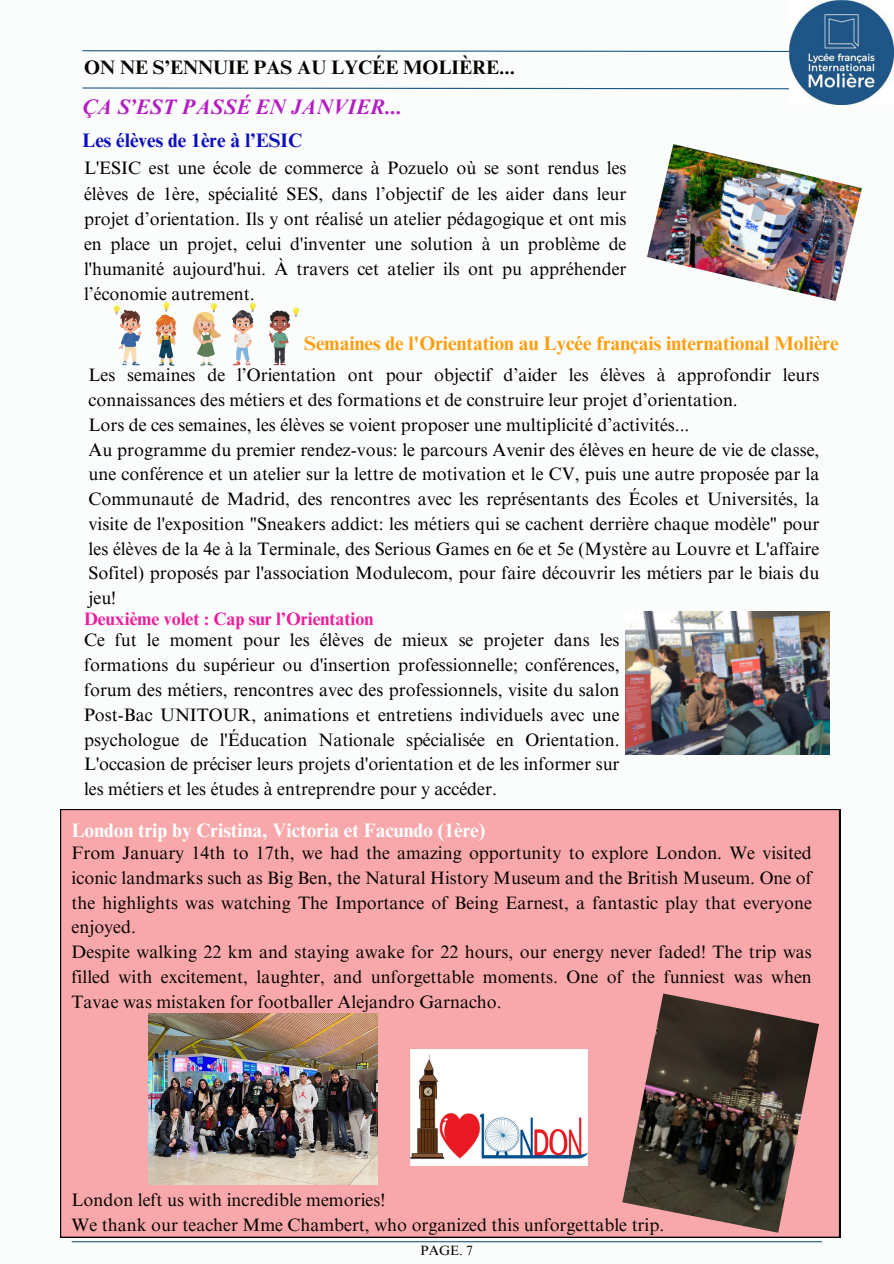
<style>
.page{position:relative;width:894px;height:1264px;background:#fff}
.page>*{position:absolute;margin:0;border:0;box-sizing:border-box;transform-origin:0 0}
.t1{font:italic 700 21px "Times NRMT Pro";color:#b61bc4}
.t2{font:700 19.5px "Times NRMT Pro";color:#ff9e0e}
.t3{font:700 19.5px "Times NRMT Pro";color:#fff}
.t4{font:700 19.5px "Times NRMT Pro";color:#080401}
.t5{font:700 19.5px "Times NRMT Pro";color:#0e0fbf}
.t6{font:18px/24.8px "Times NRMT Pro";color:#000;text-align:justify}
.t7{font:18px/24.8px "Times NRMT Pro";color:#080401}
.t8{font:700 18px "Times NRMT Pro";color:#f11c9c}
.t9{font:13.5px "Times NRMT Pro";color:#080401}
</style>
<div class="page">
<div style="left:0;top:0;width:893px;height:1263px;background:#fafdfc"></div>
<hr style="left:72px;top:1241px;width:749px;height:1px;background:#1e5687">
<svg style="left:82px;top:50px;width:707px;height:2px"></svg>
<svg style="left:82px;top:87px;width:707px;height:3px"></svg>
<img style="left:789px;top:1px;width:104px;height:103px">
<div style="left:60px;top:809px;width:779px;height:428px;background:#f8a8aa"></div>
<img style="left:625px;top:611px;width:204px;height:143px">
<img style="left:111px;top:299px;width:191px;height:68px">
<img style="left:647px;top:144px;width:214px;height:157px">
<img style="left:149px;top:1013px;width:228px;height:171px">
<img style="left:622px;top:993px;width:196px;height:239px">
<img style="left:410px;top:1049px;width:177px;height:116px">
<p class="t4" style="left:84px;top:60px;width:432px">ON NE S’ENNUIE PAS AU LYCÉE MOLIÈRE...</p>
<h1 class="t1" style="left:82px;top:99px;width:321px">ÇA S’EST PASSÉ EN JANVIER...</h1>
<h1 class="t5" style="left:82px;top:133px;width:221px">Les élèves de 1ère à l’ESIC</h1>
<h2 class="t6" style="left:84px;top:158px;width:543px">L'ESIC est une école de commerce à Pozuelo où se sont rendus les élèves de 1ère, spécialité SES, dans l’objectif de les aider dans leur projet d’orientation. Ils y ont réalisé un atelier pédagogique et ont mis en place un projet, celui d'inventer une solution à un problème de l'humanité aujourd'hui. À travers cet atelier ils ont pu appréhender l’économie autrement.</h2>
<p class="t2" style="left:304px;top:336px;width:535px">Semaines de l'Orientation au Lycée français international Molière</p>
<p class="t6" style="left:89px;top:365px;width:732px;text-align:left">Les semaines de l’Orientation ont pour objectif d’aider les élèves à approfondir leurs connaissances des métiers et des formations et de construire leur projet d’orientation.<br>Lors de ces semaines, les élèves se voient proposer une multiplicité d’activités...<br>Au programme du premier rendez-vous: le parcours Avenir des élèves en heure de vie de classe, une conférence et un atelier sur la lettre de motivation et le CV, puis une autre proposée par la Communauté de Madrid, des rencontres avec les représentants des Écoles et Universités, la visite de l'exposition "Sneakers addict: les métiers qui se cachent derrière chaque modèle" pour les élèves de la 4e à la Terminale, des Serious Games en 6e et 5e (Mystère au Louvre et L'affaire Sofitel) proposés par l'association Modulecom, pour faire découvrir les métiers par le biais du jeu!</p>
<h4 class="t8" style="left:84px;top:612px;width:291px">Deuxième volet : Cap sur l’Orientation</h4>
<p class="t6" style="left:84px;top:630px;width:537px">Ce fut le moment pour les élèves de mieux se projeter dans les formations du supérieur ou d'insertion professionnelle; conférences, forum des métiers, rencontres avec des professionnels, visite du salon Post-Bac UNITOUR, animations et entretiens individuels avec une psychologue de l'Éducation Nationale spécialisée en Orientation.<br>L'occasion de préciser leurs projets d'orientation et de les informer sur les métiers et les études à entreprendre pour y accéder.</p>
<h3 class="t3" style="left:72px;top:823px;width:415px">London trip by Cristina, Victoria et Facundo (1ère)</h3>
<h2 class="t7" style="left:72px;top:842px;width:741px">From January 14th to 17th, we had the amazing opportunity to explore London. We visited iconic landmarks such as Big Ben, the Natural History Museum and the British Museum. One of the highlights was watching The Importance of Being Earnest, a fantastic play that everyone enjoyed.<br>Despite walking 22 km and staying awake for 22 hours, our energy never faded! The trip was filled with excitement, laughter, and unforgettable moments. One of the funniest was when Tavae was mistaken for footballer Alejandro Garnacho.</h2>
<h4 class="t7" style="left:72px;top:1189px;width:594px">London left us with incredible memories!<br>We thank our teacher Mme Chambert, who organized this unforgettable trip.</h4>
<p class="t9" style="left:420px;top:1245px;width:54px">PAGE. 7</p>
</div>
